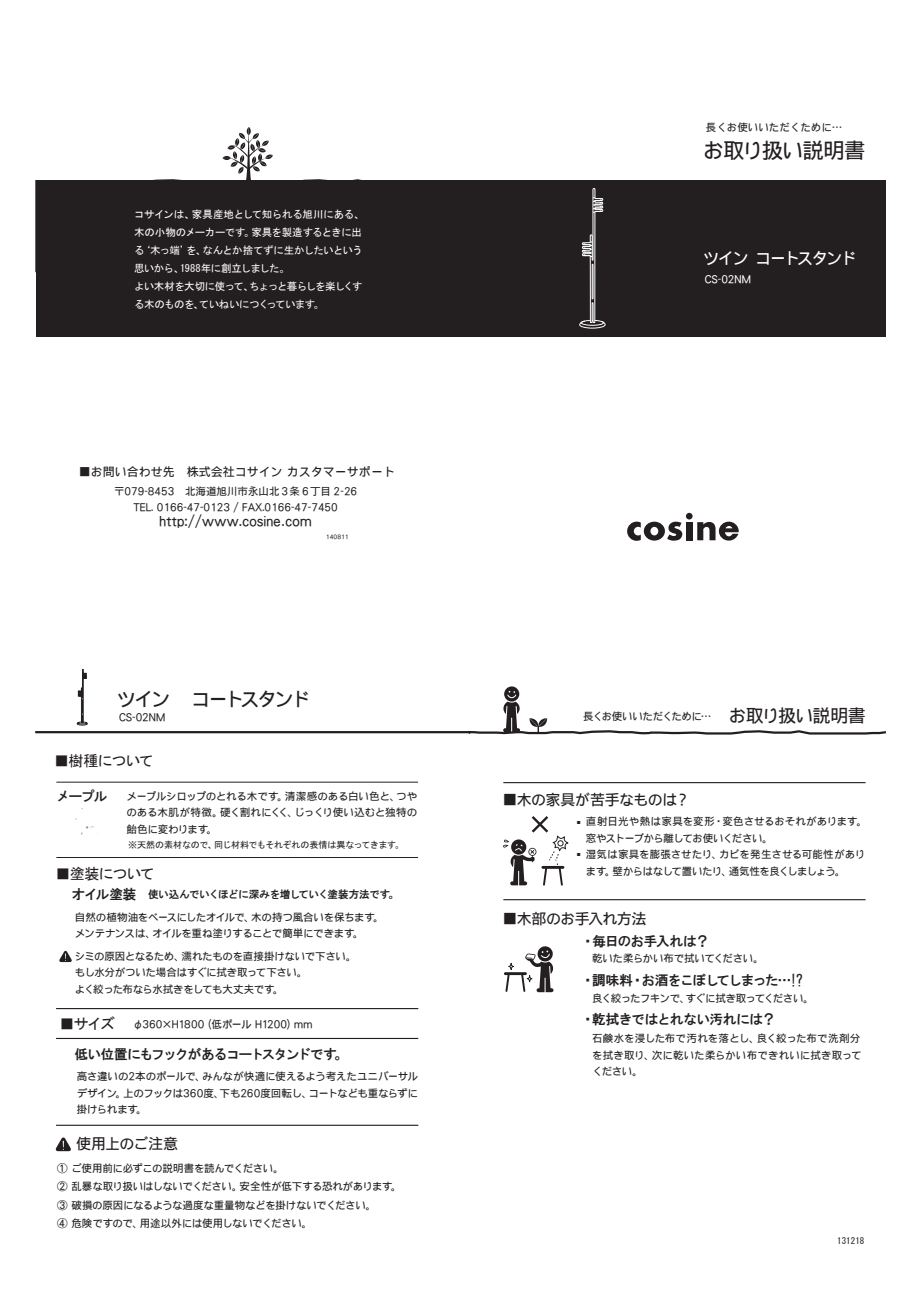
<style>
.page{position:relative;width:919px;height:1289px;background:#fff}
.page>*{position:absolute;margin:0;border:0;box-sizing:border-box;transform-origin:0 0}
.t1{font:21.3px "DF Gothic P W5 WINP RKSJ H";letter-spacing:-.05em;color:#231f20}
.t2{font:19.5px "DF Gothic P W5 WINP RKSJ H";letter-spacing:-.12em;color:#231f20}
.t3{font:18px "DF Gothic P W5 WINP RKSJ H";letter-spacing:-.045em;color:#231f20}
.t4{font:18px/32.7px "MS Gothic";color:#231f20}
.t5{font:16.5px "DF Gothic P W5 WINP RKSJ H";letter-spacing:-.115em;color:#fff}
.t6{font:15px "DF Gothic P W5 WINP RKSJ H";letter-spacing:-.04em;color:#231f20}
.t7{font:15px "MS Gothic";letter-spacing:-.07em;color:#231f20}
.t8{font:13.5px "HG Gothic E";letter-spacing:-.085em;color:#231f20}
.t9{font:13.5px "DF Gothic P W5 WINP RKSJ H";letter-spacing:.025em;color:#231f20}
.t10{font:13.5px "HG Gothic E";letter-spacing:-.075em;color:#231f20}
.t11{font:13.5px "HG Gothic E";letter-spacing:-.035em;color:#231f20}
.t12{font:13.5px "HG Gothic E";letter-spacing:-.055em;color:#231f20}
.t13{font:12px "DF Gothic P W5 WINP RKSJ H";color:#231f20}
.t14{font:10.5px/16.5px "DF Gothic P W5 WINP RKSJ H";letter-spacing:-.025em;color:#231f20}
.t15{font:10.5px/18px "MS Gothic";letter-spacing:-.055em;color:#fff}
.t16{font:10.5px/16.5px "DF Gothic P W5 WINP RKSJ H";color:#231f20;text-align:center}
.t17{font:10.5px "HG Gothic E";letter-spacing:-.03em;color:#231f20}
.t18{font:10.5px "DF Gothic P W5 WINP RKSJ H";letter-spacing:-.065em;color:#231f20}
.t19{font:10.5px "DF Gothic P W5 WINP RKSJ H";letter-spacing:-.045em;color:#231f20}
.t20{font:10.5px "DF Gothic P W5 WINP RKSJ H";letter-spacing:.01em;color:#fff}
.t21{font:9px "MS Gothic";letter-spacing:-.02em;color:#231f20}
.t22{font:6px "DF Gothic P W5 WINP RKSJ H";color:#231f20}
.s1{font-size:13.5px}
.s2{font-family:"MS Gothic";font-size:15px}
</style>
<div class="page">
<div style="left:36px;top:180px;width:849px;height:157px;background:#231f20"></div>
<svg style="left:35px;top:127px;width:326px;height:145px"></svg>
<svg style="left:627px;top:513px;width:111px;height:28px"></svg>
<svg style="left:579px;top:188px;width:27px;height:141px"></svg>
<hr style="left:503px;top:782px;width:362px;height:1px;background:#231f20">
<hr style="left:56px;top:1008px;width:362px;height:1px;background:#231f20">
<hr style="left:56px;top:1037px;width:362px;height:2px;background:#231f20">
<hr style="left:56px;top:1124px;width:362px;height:1px;background:#231f20">
<hr style="left:503px;top:899px;width:362px;height:1px;background:#231f20">
<svg style="left:56px;top:1137px;width:15px;height:14px"></svg>
<hr style="left:504px;top:972px;width:23px;height:3px;background:#231f20">
<svg style="left:505px;top:975px;width:4px;height:16px"></svg>
<div style="left:508px;top:962px;width:6px;height:7px;border:1px solid #231f20;border-radius:50%"></div>
<svg style="left:521px;top:946px;width:32px;height:46px"></svg>
<svg style="left:503px;top:816px;width:66px;height:69px"></svg>
<img style="left:75px;top:808px;width:24px;height:27px">
<hr style="left:56px;top:857px;width:362px;height:1px;background:#231f20">
<hr style="left:56px;top:781px;width:362px;height:1px;background:#231f20">
<svg style="left:35px;top:669px;width:851px;height:66px"></svg>
<svg style="left:59px;top:950px;width:13px;height:12px"></svg>
<p class="t16" style="left:705px;top:118px;width:138px">長くお使いいただくために…</p>
<p class="t15" style="left:134px;top:205px;width:232px">コサインは、家具産地として知られる旭川にある、木の小物のメーカーです。家具を製造するときに出る‘木っ端’を、なんとか捨てずに生かしたいという思いから、1988年に創立しました。<br>よい木材を大切に使って、ちょっと暮らしを楽しくする木のものを、ていねいにつくっています。</p>
<p class="t13" style="left:79px;top:465px;width:317px">■お問い合わせ先　株式会社コサイン カスタマーサポート</p>
<p class="t16" style="left:114px;top:484px;width:245px;line-height:15.3px">〒079-8453　北海道旭川市永山北 3条 6丁目 2-26<br>TEL. 0166-47-0123 / FAX.0166-47-7450</p>
<p class="t9" style="left:159px;top:514px;width:153px">http://www.cosine.com</p>
<p class="t22" style="left:326px;top:533px;width:24px">140811</p>
<h1 class="t1" style="left:703px;top:140px;width:164px">お取り扱い説明書</h1>
<h3 class="t5" style="left:702px;top:250px;width:155px">ツイン コートスタンド</h3>
<p class="t20" style="left:704px;top:274px;width:48px">CS-02NM</p>
<h2 class="t2" style="left:117px;top:689px;width:195px">ツイン　コートスタンド</h2>
<p class="t14" style="left:119px;top:709px;width:48px">CS-02NM</p>
<h3 class="t3" style="left:728px;top:706px;width:138px">お取り扱い説明書</h3>
<h3 class="t7" style="left:54px;top:753px;width:101px">■樹種について</h3>
<p class="t19" style="left:583px;top:711px;width:130px">長くお使いいただくために…</p>
<p class="t12" style="left:56px;top:789px;width:52px">メープル</p>
<p class="t14" style="left:126px;top:787px;width:292px;text-align:justify">メープルシロップのとれる木です。清潔感のある白い色と、つやのある木肌が特徴。硬く割れにくく、じっくり使い込むと独特の飴色に変わります。</p>
<p class="t21" style="left:128px;top:840px;width:277px">※天然の素材なので、同じ材料でもそれぞれの表情は異なってきます。</p>
<h3 class="t7" style="left:56px;top:866px;width:101px">■塗装について</h3>
<p class="t17" style="left:72px;top:888px;width:329px"><span class="s1">オイル塗装</span> 使い込んでいくほどに深みを増していく塗装方法です。</p>
<p class="t14" style="left:75px;top:908px;width:310px">自然の植物油をベースにしたオイルで、木の持つ風合いを保ちます。メンテナンスは、オイルを重ね塗りすることで簡単にできます。</p>
<p class="t14" style="left:75px;top:947px;width:283px">シミの原因となるため、濡れたものを直接掛けないで下さい。もし水分がついた場合はすぐに拭き取って下さい。<br>よく絞った布なら水拭きをしても大丈夫です。</p>
<p class="t14" style="left:59px;top:1015px;width:254px"><span class="s2">■サイズ</span> φ360×H1800（低ポール H1200）mm</p>
<p class="t8" style="left:74px;top:1047px;width:275px">低い位置にもフックがあるコートスタンドです。</p>
<p class="t14" style="left:77px;top:1068px;width:343px;text-align:justify">高さ違いの2本のポールで、みんなが快適に使えるよう考えたユニバーサルデザイン。上のフックは360度、下も260度回転し、コートなども重ならずに掛けられます。</p>
<h3 class="t6" style="left:76px;top:1136px;width:104px">使用上のご注意</h3>
<p class="t14" style="left:57px;top:1158px;width:346px;line-height:18.3px">① ご使用前に必ずこの説明書を読んでください。<br>② 乱暴な取り扱いはしないでください。安全性が低下する恐れがあります。③ 破損の原因になるような過度な重量物などを掛けないでください。<br>④ 危険ですので、用途以外には使用しないでください。</p>
<h3 class="t6" style="left:502px;top:792px;width:188px">■木の家具が苦手なものは？</h3>
<p class="t14" style="left:586px;top:813px;width:283px">直射日光や熱は家具を変形・変色させるおそれがあります。窓やストーブから離してお使いください。<br>湿気は家具を膨張させたり、カビを発生させる可能性があります。壁からはなして置いたり、通気性を良くしましょう。</p>
<h3 class="t6" style="left:502px;top:911px;width:145px">■木部のお手入れ方法</h3>
<h3 class="t4" style="left:570px;top:805px;width:19px">・・</h3>
<p class="t12" style="left:581px;top:934px;width:129px">・毎日のお手入れは？</p>
<p class="t14" style="left:592px;top:949px;width:173px">乾いた柔らかい布で拭いてください。</p>
<p class="t10" style="left:581px;top:973px;width:223px">・調味料・お酒をこぼしてしまった…!?</p>
<p class="t18" style="left:592px;top:992px;width:223px">良く絞ったフキンで、すぐに拭き取ってください。</p>
<p class="t11" style="left:581px;top:1012px;width:196px">・乾拭きではとれない汚れには？</p>
<p class="t16" style="left:592px;top:1030px;width:271px;text-align:left">石鹸水を浸した布で汚れを落とし、良く絞った布で洗剤分を拭き取り、次に乾いた柔らかい布できれいに拭き取ってください。</p>
<p class="t21" style="left:837px;top:1236px;width:28px">131218</p>
</div>
